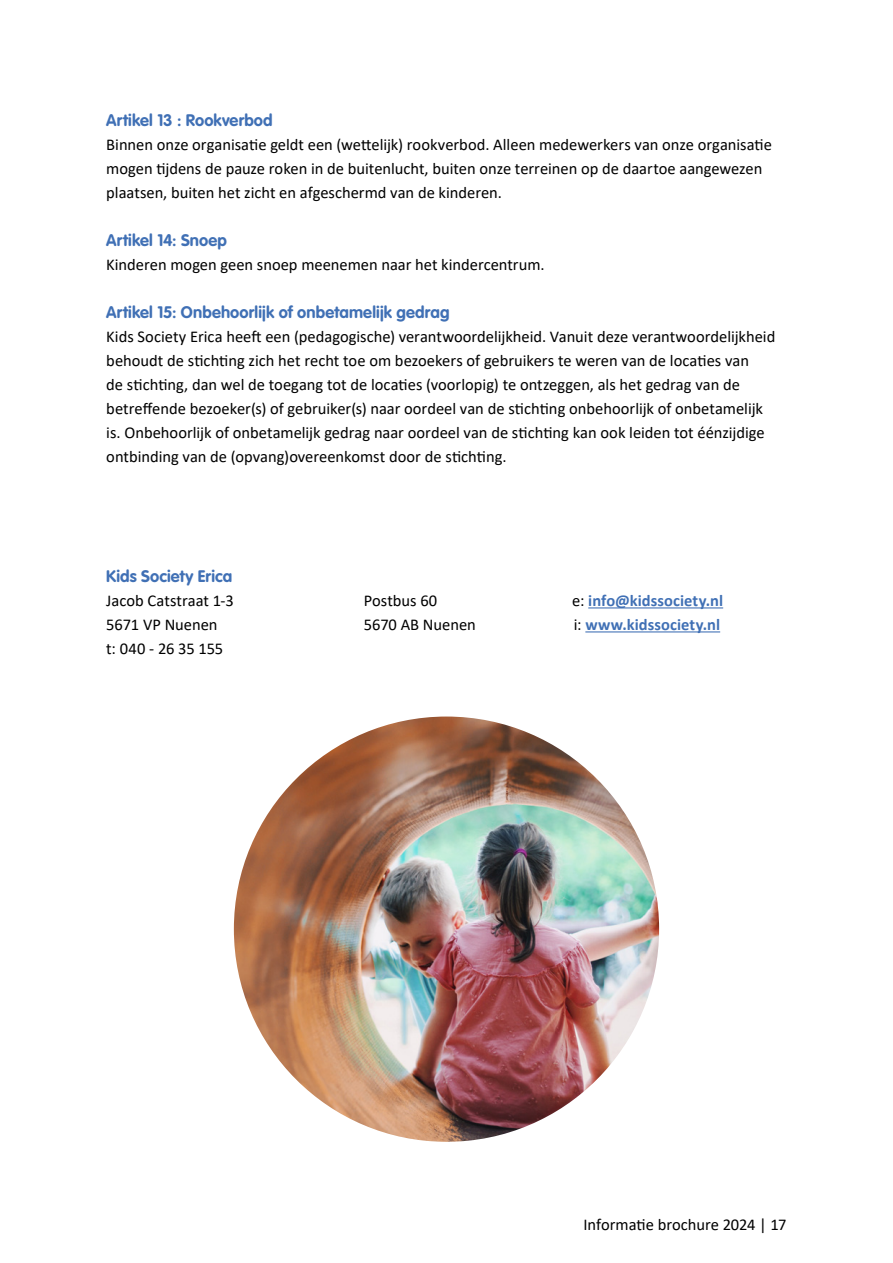
<style>
.page{position:relative;width:893px;height:1263px;background:#fff}
.page>*{position:absolute;margin:0;border:0;box-sizing:border-box;transform-origin:0 0}
.t1{font:16.5px/24px "Calibri";color:#000}
.heading_5{font:700 16.5px "VAG Rounded Std";letter-spacing:.01em;color:#4070b5}
.t2{font:700 16.5px "Calibri";letter-spacing:.005em;color:#4070b5}
.s1{font-weight:400;color:#000}
</style>
<div class="page">
<hr style="left:588px;top:607px;width:135px;height:1px;background:#4070b5">
<hr style="left:585px;top:631px;width:135px;height:1px;background:#4070b5">
<img style="left:234px;top:716px;width:425px;height:426px;border-radius:213px">
<p class="heading_5" style="left:106px;top:111px;width:168px">Artikel 13 : Rookverbod</p>
<p class="t1" style="left:106px;top:132px;width:667px">Binnen onze organisatie geldt een (wettelijk) rookverbod. Alleen medewerkers van onze organisatie</p>
<p class="t1" style="left:106px;top:156px;width:658px">mogen tijdens de pauze roken in de buitenlucht, buiten onze terreinen op de daartoe aangewezen plaatsen, buiten het zicht en afgeschermd van de kinderen.</p>
<p class="heading_5" style="left:106px;top:231px;width:122px">Artikel 14: Snoep</p>
<p class="t1" style="left:106px;top:252px;width:440px">Kinderen mogen geen snoep meenemen naar het kindercentrum.</p>
<p class="heading_5" style="left:106px;top:303px;width:345px">Artikel 15: Onbehoorlijk of onbetamelijk gedrag</p>
<p class="t1" style="left:106px;top:324px;width:670px">Kids Society Erica heeft een (pedagogische) verantwoordelijkheid. Vanuit deze verantwoordelijkheid behoudt de stichting zich het recht toe om bezoekers of gebruikers te weren van de locaties van<br>de stichting, dan wel de toegang tot de locaties (voorlopig) te ontzeggen, als het gedrag van de betreffende bezoeker(s) of gebruiker(s) naar oordeel van de stichting onbehoorlijk of onbetamelijk is. Onbehoorlijk of onbetamelijk gedrag naar oordeel van de stichting kan ook leiden tot éénzijdige ontbinding van de (opvang)overeenkomst door de stichting.</p>
<p class="heading_5" style="left:106px;top:567px;width:127px">Kids Society Erica</p>
<p class="t1" style="left:106px;top:588px;width:129px">Jacob Catstraat 1-3</p>
<p class="t1" style="left:364px;top:588px;width:75px">Postbus 60</p>
<p class="t2" style="left:572px;top:589px;width:152px"><span class="s1">e:</span> info@kidssociety.nl</p>
<p class="t1" style="left:106px;top:612px;width:113px">5671 VP Nuenen</p>
<p class="t1" style="left:364px;top:612px;width:114px">5670 AB Nuenen</p>
<p class="t2" style="left:574px;top:613px;width:148px"><span class="s1">i:</span> www.kidssociety.nl</p>
<p class="t1" style="left:106px;top:636px;width:119px">t: 040 - 26 35 155</p>
<p class="t1" style="left:583px;top:1212px;width:205px">Informatie brochure 2024 | 17</p>
</div>
